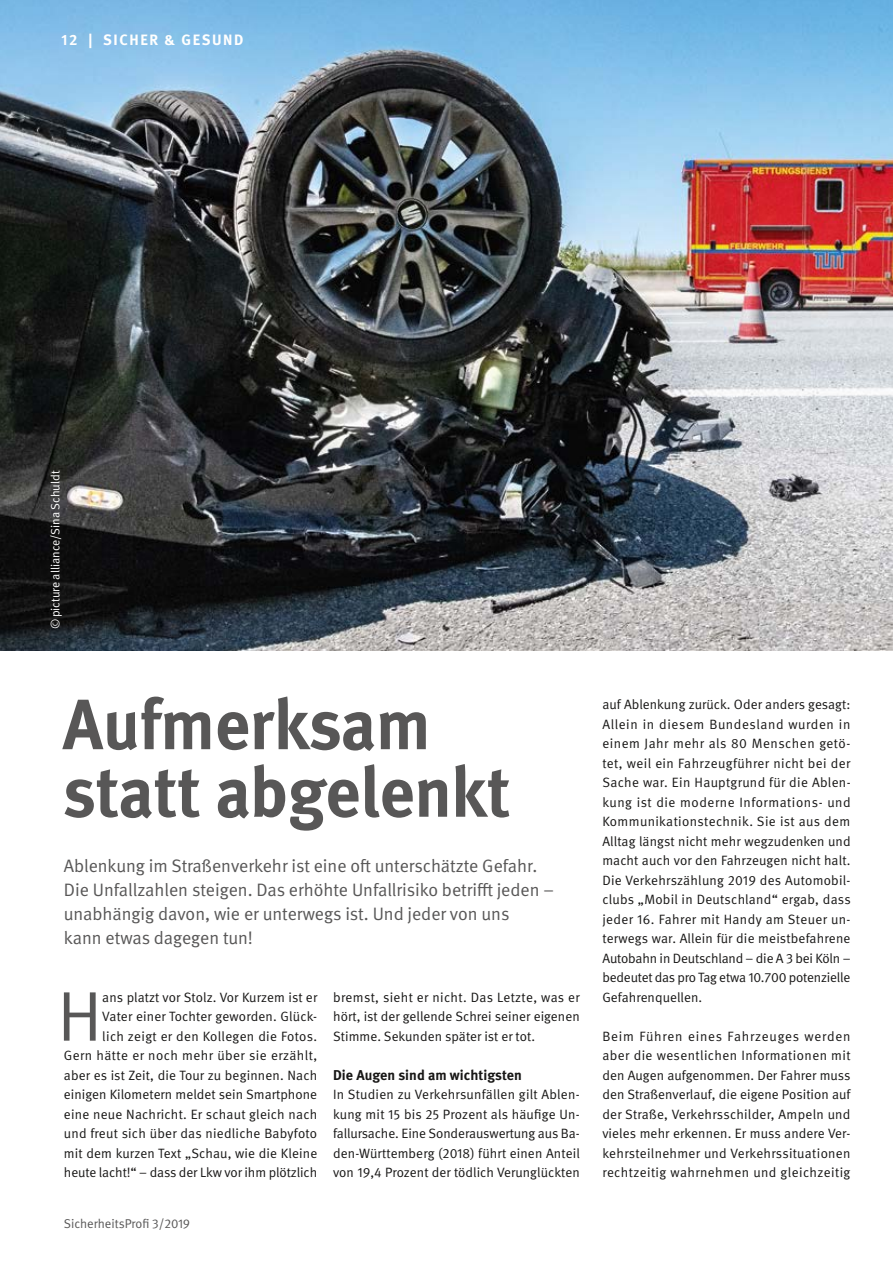
<style>
.page{position:relative;width:893px;height:1263px;background:#fff}
.page>*{position:absolute;margin:0;border:0;box-sizing:border-box;transform-origin:0 0}
.t1{font:700 70.95px/67.5px "DGUV Meta";color:#585757}
.t2{font:70.35px "DGUV Meta";color:#585757}
.t3{font:18px/24px "DGUV Meta";color:#585757}
.t4{font:700 15px "DGUV Meta";letter-spacing:.11em;color:#fff}
.t5{font:700 14.25px "DGUV Meta";letter-spacing:.005em;color:#181716}
.t6{font:13.5px/19.5px "DGUV Meta";letter-spacing:.01em;color:#181716;text-align:justify}
.t7{font:12.75px "DGUV Meta";color:#585757}
.t8{font:12px "DGUV Meta";color:#fff}
</style>
<div class="page">
<img style="left:0;top:0;width:893px;height:650px">
<p class="t4" style="left:62px;top:31px;width:183px">12 | SICHER &amp; GESUND</p>
<p class="t8" style="left:48px;top:629px;width:160px;rotate:-90deg">©picture alliance/Sina Schuldt</p>
<h1 class="t1" style="left:63px;top:693px;width:449px">Aufmerksam statt abgelenkt</h1>
<h3 class="t3" style="left:64px;top:854px;width:492px">Ablenkung im Straßenverkehr ist eine oft unterschätzte Gefahr.<br>Die Unfallzahlen steigen. Das erhöhte Unfallrisiko betrifft jeden – unabhängig davon, wie er unterwegs ist. Und jeder von uns<br>kann etwas dagegen tun!</h3>
<p class="t6" style="left:64px;top:987px;width:255px;text-align:right">ans platzt vor Stolz. Vor Kurzem ist er<br>Vater einer Tochter geworden. Glück-<br>lich zeigt er den Kollegen die Fotos.<br>Gern hätte er noch mehr über sie erzählt, aber es ist Zeit, die Tour zu beginnen. Nach einigen Kilometern meldet sein Smartphone eine neue Nachricht. Er schaut gleich nach und freut sich über das niedliche Babyfoto mit dem kurzen Text „Schau, wie die Kleine heute lacht!“ – dass der Lkw vor ihm plötzlich</p>
<p class="t7" style="left:64px;top:1216px;width:128px">SicherheitsProfi 3/2019</p>
<h2 class="t2" style="left:58px;top:975px;width:46px">H</h2>
<p class="t6" style="left:333px;top:987px;width:248px">bremst, sieht er nicht. Das Letzte, was er hört, ist der gellende Schrei seiner eigenen Stimme. Sekunden später ist er tot.</p>
<p class="t5" style="left:333px;top:1066px;width:190px">Die Augen sind am wichtigsten</p>
<p class="t6" style="left:333px;top:1085px;width:248px">In Studien zu Verkehrsunfällen gilt Ablen&shy;kung mit 15 bis 25 Prozent als häufige Un&shy;fallursache. Eine Sonderauswertung aus Ba&shy;den-Württemberg (2018) führt einen Anteil von 19,4 Prozent der tödlich Verunglückten</p>
<p class="t6" style="left:602px;top:695px;width:250px">auf Ablenkung zurück. Oder anders gesagt:<br>Allein in diesem Bundesland wurden in einem Jahr mehr als 80 Menschen getö&shy;tet, weil ein Fahrzeugführer nicht bei der Sache war. Ein Hauptgrund für die Ablen&shy;kung ist die moderne Informations- und Kommunikationstechnik. Sie ist aus dem Alltag längst nicht mehr wegzudenken und macht auch vor den Fahrzeugen nicht halt.<br>Die Verkehrszählung 2019 des Automobil&shy;clubs „Mobil in Deutschland“ ergab, dass jeder 16. Fahrer mit Handy am Steuer un&shy;terwegs war. Allein für die meistbefahrene Autobahn in Deutschland – die A 3 bei Köln – bedeutet das pro Tag etwa 10.700 potenzielle Gefahrenquellen.</p>
<p class="t6" style="left:602px;top:1026px;width:250px">Beim Führen eines Fahrzeuges werden aber die wesentlichen Informationen mit den Augen aufgenommen. Der Fahrer muss den Straßenverlauf, die eigene Position auf der Straße, Verkehrsschilder, Ampeln und vieles mehr erkennen. Er muss andere Ver&shy;kehrsteilnehmer und Verkehrssituationen rechtzeitig wahrnehmen und gleichzeitig</p>
</div>
